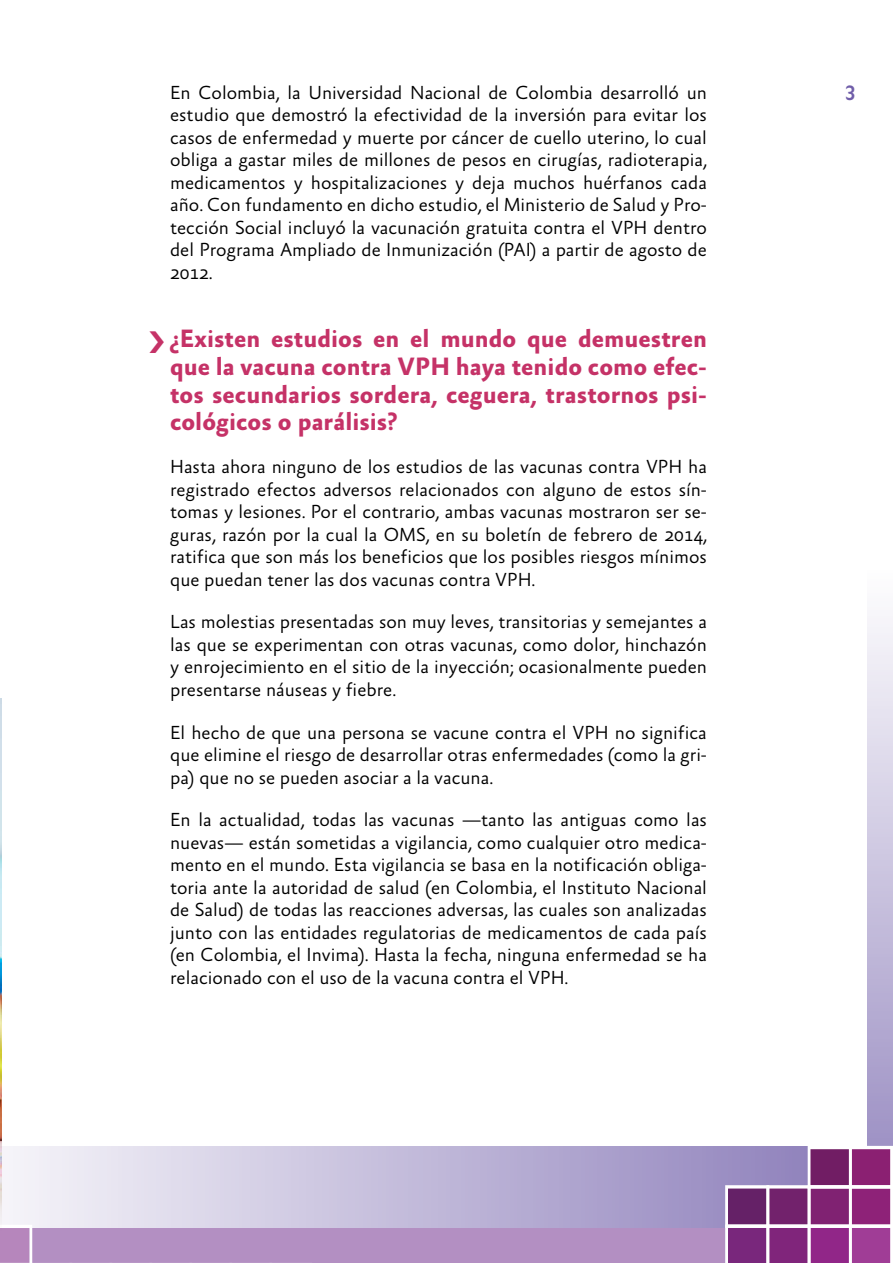
<style>
.page{position:relative;width:893px;height:1263px;background:#fff}
.page>*{position:absolute;margin:0;border:0;box-sizing:border-box;transform-origin:0 0}
.t1{font:700 25.5px/27.8px "Absara Sans";color:#c53267;text-align:justify}
.t2{font:condensed 21px "Cocon";color:#705ea9}
.t3{font:300 19.2px/22.5px "Absara Sans";color:#000;text-align:justify}
</style>
<div class="page">
<svg style="left:867px;top:618px;width:26px;height:528px;background:#cac3df"></svg>
<svg style="left:1px;top:1146px;width:724px;height:82px;background:#c8c1dd"></svg>
<div style="left:30px;top:1228px;width:695px;height:35px;background:#b38fc2"></div>
<svg style="left:725px;top:1146px;width:166px;height:117px;background:#955395"></svg>
<svg style="left:0;top:1225px;width:312px;height:38px"></svg>
<img style="left:0;top:698px;width:1px;height:532px">
<p class="t3" style="left:170px;top:82px;width:538px">En Colombia, la Universidad Nacional de Colombia desarrolló un</p>
<p class="t2" style="left:846px;top:81px;width:12px">3</p>
<p class="t3" style="left:170px;top:105px;width:538px">estudio que demostró la efectividad de la inversión para evitar los casos de enfermedad y muerte por cáncer de cuello uterino, lo cual obliga a gastar miles de millones de pesos en cirugías, radioterapia, medicamentos y hospitalizaciones y deja muchos huérfanos cada año. Con fundamento en dicho estudio, el Ministerio de Salud y Pro&shy;tección Social incluyó la vacunación gratuita contra el VPH dentro del Programa Ampliado de Inmunización (PAI) a partir de agosto de 2012.</p>
<h1 class="t1" style="left:170px;top:326px;width:538px">¿Existen estudios en el mundo que demuestren que la vacuna contra VPH haya tenido como efec&shy;tos secundarios sordera, ceguera, trastornos psi&shy;cológicos o parálisis?</h1>
<p class="t3" style="left:170px;top:456px;width:538px">Hasta ahora ninguno de los estudios de las vacunas contra VPH ha registrado efectos adversos relacionados con alguno de estos sín&shy;tomas y lesiones. Por el contrario, ambas vacunas mostraron ser se&shy;guras, razón por la cual la OMS, en su boletín de febrero de 2014, ratifica que son más los beneficios que los posibles riesgos mínimos que puedan tener las dos vacunas contra VPH.</p>
<p class="t3" style="left:170px;top:612px;width:538px">Las molestias presentadas son muy leves, transitorias y semejantes a las que se experimentan con otras vacunas, como dolor, hinchazón y enrojecimiento en el sitio de la inyección; ocasionalmente pueden presentarse náuseas y fiebre.</p>
<p class="t3" style="left:170px;top:722px;width:538px">El hecho de que una persona se vacune contra el VPH no significa que elimine el riesgo de desarrollar otras enfermedades (como la gri&shy;pa) que no se pueden asociar a la vacuna.</p>
<p class="t3" style="left:170px;top:810px;width:538px">En la actualidad, todas las vacunas —tanto las antiguas como las nuevas— están sometidas a vigilancia, como cualquier otro medica&shy;mento en el mundo. Esta vigilancia se basa en la notificación obliga&shy;toria ante la autoridad de salud (en Colombia, el Instituto Nacional de Salud) de todas las reacciones adversas, las cuales son analizadas junto con las entidades regulatorias de medicamentos de cada país (en Colombia, el Invima). Hasta la fecha, ninguna enfermedad se ha relacionado con el uso de la vacuna contra el VPH.</p>
</div>
